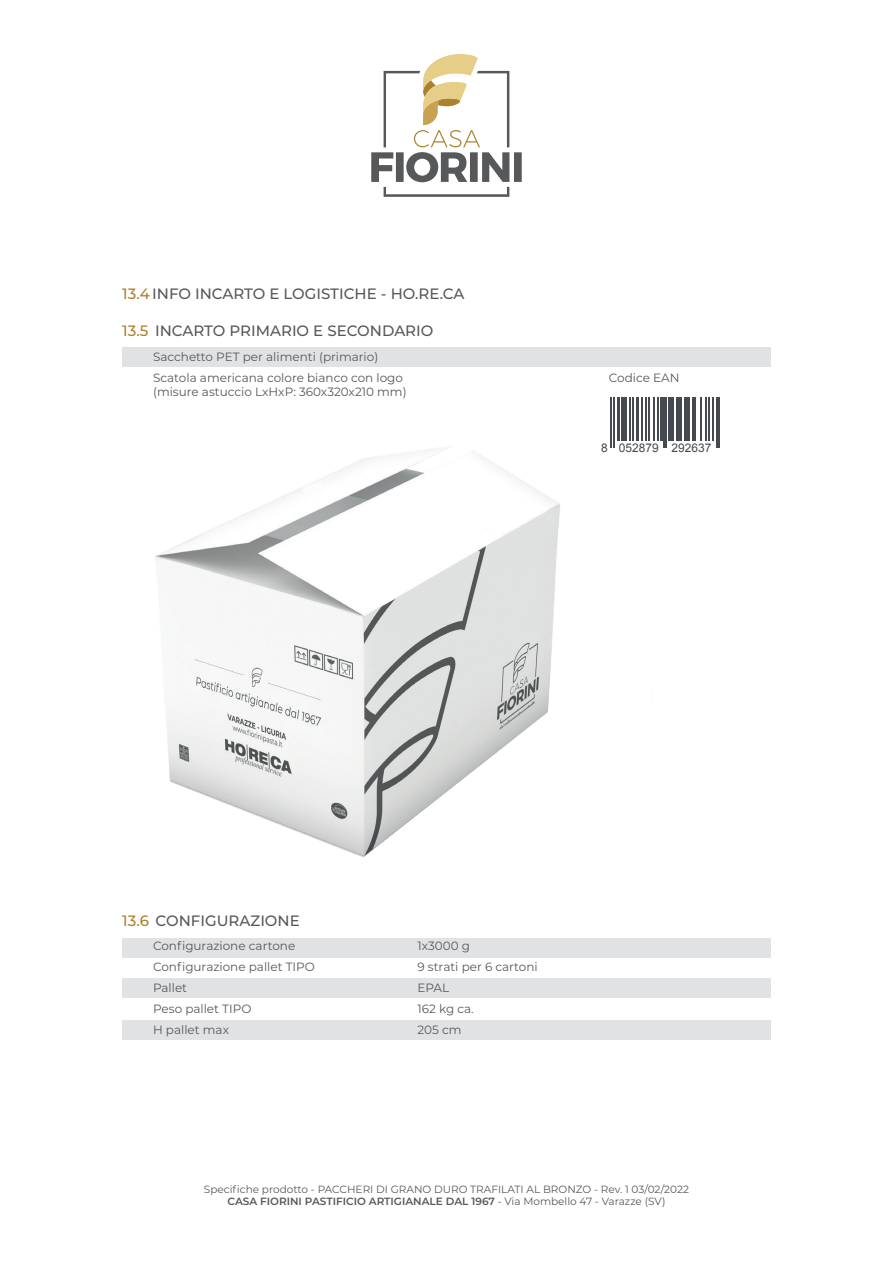
<style>
.page{position:relative;width:893px;height:1263px;background:#fff}
.page>*{position:absolute;margin:0;border:0;box-sizing:border-box;transform-origin:0 0}
.t1{font:500 15px "Montserrat";color:#57585a}
.t2{font:12px/21px "Montserrat";color:#57585a}
.t3{font:12px "Arial";color:#444a50}
.t4{font:10.5px/12.6px "Montserrat";color:#57585a;text-align:center}
.s1{color:#aa8230}
.s2{font-weight:600}
</style>
<div class="page">
<div style="left:122px;top:938px;width:649px;height:19px;background:#e1e2e4"></div>
<div style="left:122px;top:978px;width:649px;height:19px;background:#e1e2e4"></div>
<div style="left:122px;top:1020px;width:649px;height:19px;background:#e1e2e4"></div>
<div style="left:122px;top:347px;width:649px;height:20px;background:#e1e2e4"></div>
<img style="left:155px;top:397px;width:516px;height:461px">
<hr style="left:611px;top:397px;width:1px;height:50px;background:#444a50">
<hr style="left:613px;top:397px;width:1px;height:50px;background:#444a50">
<hr style="left:618px;top:397px;width:2px;height:44px;background:#444a50">
<hr style="left:621px;top:397px;width:1px;height:44px;background:#444a50">
<hr style="left:623px;top:397px;width:4px;height:44px;background:#444a50">
<hr style="left:629px;top:397px;width:1px;height:44px;background:#444a50">
<hr style="left:633px;top:397px;width:1px;height:44px;background:#444a50">
<hr style="left:636px;top:397px;width:2px;height:44px;background:#444a50">
<hr style="left:642px;top:397px;width:1px;height:44px;background:#444a50">
<hr style="left:645px;top:397px;width:1px;height:44px;background:#444a50">
<hr style="left:649px;top:397px;width:1px;height:44px;background:#444a50">
<hr style="left:653px;top:397px;width:1px;height:44px;background:#444a50">
<hr style="left:658px;top:397px;width:1px;height:44px;background:#444a50">
<hr style="left:660px;top:397px;width:2px;height:44px;background:#444a50">
<hr style="left:663px;top:397px;width:2px;height:50px;background:#444a50">
<hr style="left:666px;top:397px;width:1px;height:50px;background:#444a50">
<hr style="left:668px;top:397px;width:2px;height:44px;background:#444a50">
<hr style="left:671px;top:397px;width:3px;height:44px;background:#444a50">
<hr style="left:676px;top:397px;width:3px;height:44px;background:#444a50">
<hr style="left:681px;top:397px;width:1px;height:44px;background:#444a50">
<hr style="left:684px;top:397px;width:2px;height:44px;background:#444a50">
<hr style="left:687px;top:397px;width:3px;height:44px;background:#444a50">
<hr style="left:692px;top:397px;width:1px;height:44px;background:#444a50">
<hr style="left:694px;top:397px;width:1px;height:44px;background:#444a50">
<hr style="left:700px;top:397px;width:1px;height:44px;background:#444a50">
<hr style="left:706px;top:397px;width:1px;height:44px;background:#444a50">
<hr style="left:708px;top:397px;width:1px;height:44px;background:#444a50">
<hr style="left:713px;top:397px;width:1px;height:44px;background:#444a50">
<hr style="left:716px;top:397px;width:1px;height:50px;background:#444a50">
<hr style="left:718px;top:397px;width:2px;height:50px;background:#444a50">
<svg style="left:371px;top:54px;width:151px;height:143px"></svg>
<p class="t1" style="left:122px;top:283px;width:343px"><span class="s1">13.4</span> INFO INCARTO E LOGISTICHE - HO.RE.CA</p>
<p class="t1" style="left:122px;top:320px;width:313px"><span class="s1">13.5</span> INCARTO PRIMARIO E SECONDARIO</p>
<p class="t2" style="left:153px;top:346px;width:251px">Sacchetto PET per alimenti (primario)<br>Scatola americana colore bianco con logo</p>
<p class="t2" style="left:153px;top:381px;width:255px">(misure astuccio LxHxP: 360x320x210 mm)</p>
<p class="t2" style="left:609px;top:367px;width:72px">Codice EAN</p>
<p class="t3" style="left:601px;top:440px;width:112px">8 052879 292637</p>
<p class="t1" style="left:122px;top:910px;width:179px"><span class="s1">13.6</span> CONFIGURAZIONE</p>
<p class="t2" style="left:153px;top:935px;width:163px">Configurazione cartone<br>Configurazione pallet TIPO<br>Pallet<br>Peso pallet TIPO<br>H pallet max</p>
<p class="t2" style="left:417px;top:935px;width:122px">1x3000 g<br>9 strati per 6 cartoni<br>EPAL<br>162 kg ca.<br>205 cm</p>
<p class="t4" style="left:204px;top:1182px;width:486px">Specifiche prodotto - PACCHERI DI GRANO DURO TRAFILATI AL BRONZO - Rev. 1 03/02/2022<br><span class="s2">CASA FIORINI PASTIFICIO ARTIGIANALE DAL 1967</span> - Via Mombello 47 - Varazze (SV)</p>
</div>
